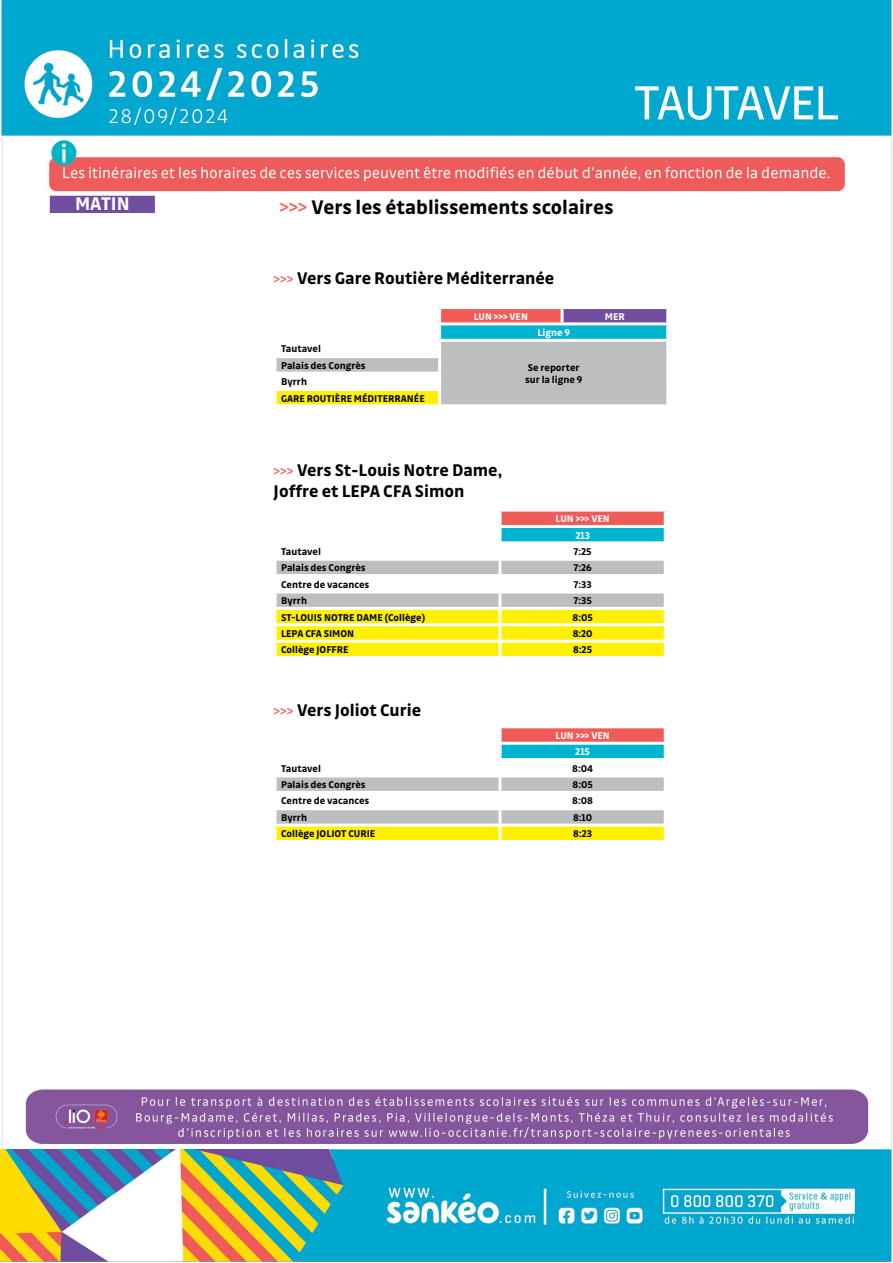
<style>
.page{position:relative;width:893px;height:1263px;background:#fff}
.page>*{position:absolute;margin:0;border:0;box-sizing:border-box;transform-origin:0 0}
.t1{font:51px "Drive";letter-spacing:-.03em;color:#fff}
.t2{font:700 21px "Drive";color:#000}
.t3{font:700 19.5px "Drive";color:#fff}
.t4{font:700 18px/21.6px "Drive";color:#000}
.t5{font:700 10.5px/16.4px "Drive";color:#000}
.t6{font:700 10.5px/16.4px "Drive";color:#fff;text-align:center}
.s1{font-weight:400;color:#f15b57}
.s2{font-weight:400;font-size:15px;color:#f15b57}
</style>
<div class="page">
<img style="left:0;top:0;width:892px;height:1262px">
<div style="left:440px;top:308px;width:122px;height:16px;background:#f15b57"></div>
<div style="left:562px;top:308px;width:106px;height:16px;background:#714e9f"></div>
<div style="left:440px;top:324px;width:228px;height:16px;background:#00b3d1"></div>
<hr style="left:274px;top:309px;width:3px;height:15px;background:#fff">
<hr style="left:274px;top:324px;width:3px;height:15px;background:#fff">
<hr style="left:440px;top:306px;width:122px;height:3px;background:#fff">
<svg style="left:438px;top:309px;width:3px;height:13px"></svg>
<hr style="left:666px;top:325px;width:3px;height:14px;background:#fff">
<hr style="left:274px;top:339px;width:166px;height:3px;background:#fff">
<hr style="left:438px;top:322px;width:124px;height:3px;background:#fff">
<hr style="left:438px;top:325px;width:3px;height:14px;background:#fff">
<hr style="left:274px;top:306px;width:166px;height:3px;background:#fff">
<hr style="left:274px;top:404px;width:166px;height:3px;background:#fff">
<hr style="left:562px;top:306px;width:107px;height:3px;background:#fff">
<svg style="left:561px;top:309px;width:3px;height:13px"></svg>
<svg style="left:666px;top:309px;width:3px;height:13px"></svg>
<hr style="left:562px;top:322px;width:107px;height:3px;background:#fff">
<svg style="left:274px;top:340px;width:392px;height:66px"></svg>
<hr style="left:440px;top:339px;width:122px;height:3px;background:#fff">
<hr style="left:562px;top:339px;width:107px;height:3px;background:#fff">
<hr style="left:666px;top:342px;width:3px;height:15px;background:#fff">
<hr style="left:666px;top:357px;width:3px;height:16px;background:#fff">
<hr style="left:666px;top:373px;width:3px;height:16px;background:#fff">
<hr style="left:666px;top:389px;width:3px;height:15px;background:#fff">
<hr style="left:440px;top:404px;width:122px;height:3px;background:#fff">
<hr style="left:562px;top:404px;width:107px;height:3px;background:#fff">
<hr style="left:500px;top:509px;width:167px;height:3px;background:#fff">
<hr style="left:274px;top:509px;width:226px;height:3px;background:#fff">
<hr style="left:274px;top:656px;width:226px;height:3px;background:#fff">
<hr style="left:500px;top:656px;width:167px;height:3px;background:#fff">
<svg style="left:274px;top:512px;width:393px;height:145px"></svg>
<hr style="left:274px;top:607px;width:226px;height:3px;background:#fff">
<div style="left:500px;top:727px;width:165px;height:16px;background:#f15b57"></div>
<hr style="left:274px;top:728px;width:3px;height:15px;background:#fff">
<hr style="left:274px;top:743px;width:3px;height:15px;background:#fff">
<hr style="left:500px;top:725px;width:167px;height:3px;background:#fff">
<hr style="left:499px;top:728px;width:3px;height:14px;background:#fff">
<hr style="left:664px;top:728px;width:3px;height:14px;background:#fff">
<hr style="left:499px;top:742px;width:168px;height:3px;background:#fff">
<hr style="left:274px;top:725px;width:226px;height:3px;background:#fff">
<hr style="left:274px;top:840px;width:226px;height:3px;background:#fff">
<hr style="left:500px;top:840px;width:167px;height:3px;background:#fff">
<svg style="left:274px;top:745px;width:393px;height:96px"></svg>
<hr style="left:499px;top:777px;width:3px;height:14px;background:#fff">
<hr style="left:274px;top:824px;width:226px;height:3px;background:#fff">
<div style="left:48px;top:194px;width:108px;height:20px;background:#714e9f"></div>
<div style="left:47px;top:193px;width:111px;height:23px;border:3px solid #fff"></div>
<h3 class="t3" style="left:75px;top:193px;width:56px">MATIN</h3>
<h1 class="t1" style="left:634px;top:73px;width:206px">TAUTAVEL</h1>
<h2 class="t2" style="left:279px;top:195px;width:335px"><span class="s1">&gt;&gt;&gt;</span> Vers les établissements scolaires</h2>
<h3 class="t4" style="left:274px;top:267px;width:282px"><span class="s2">&gt;&gt;&gt;</span> Vers Gare Routière Méditerranée</h3>
<p class="t5" style="left:281px;top:341px;width:41px">Tautavel</p>
<p class="t5" style="left:281px;top:357px;width:145px">Palais des Congrès<br>Byrrh<br>GARE ROUTIÈRE MÉDITERRANÉE</p>
<p class="t6" style="left:474px;top:308px;width:56px">LUN &gt;&gt;&gt; VEN</p>
<p class="t6" style="left:605px;top:308px;width:22px">MER</p>
<p class="t6" style="left:537px;top:324px;width:34px">Ligne 9</p>
<p class="t5" style="left:525px;top:361px;width:59px;line-height:12.6px">Se reporter sur la ligne 9</p>
<h3 class="t4" style="left:274px;top:459px;width:230px"><span class="s2">&gt;&gt;&gt;</span> Vers St-Louis Notre Dame,<br>Joffre et LEPA CFA Simon</h3>
<p class="t6" style="left:555px;top:510px;width:56px">LUN &gt;&gt;&gt; VEN<br>213</p>
<p class="t5" style="left:281px;top:543px;width:41px">Tautavel</p>
<p class="t5" style="left:574px;top:543px;width:20px">7:25</p>
<p class="t5" style="left:281px;top:560px;width:86px">Palais des Congrès</p>
<p class="t5" style="left:573px;top:560px;width:20px">7:26</p>
<p class="t5" style="left:281px;top:576px;width:90px">Centre de vacances</p>
<p class="t5" style="left:574px;top:576px;width:20px">7:33</p>
<p class="t5" style="left:281px;top:592px;width:27px">Byrrh</p>
<p class="t5" style="left:574px;top:592px;width:20px">7:35</p>
<p class="t5" style="left:281px;top:609px;width:145px">ST-LOUIS NOTRE DAME (Collège)</p>
<p class="t5" style="left:572px;top:609px;width:22px">8:05</p>
<p class="t5" style="left:281px;top:625px;width:75px">LEPA CFA SIMON</p>
<p class="t5" style="left:573px;top:625px;width:22px">8:20</p>
<p class="t5" style="left:281px;top:641px;width:69px">Collège JOFFRE</p>
<p class="t5" style="left:573px;top:641px;width:21px">8:25</p>
<h3 class="t4" style="left:274px;top:699px;width:149px"><span class="s2">&gt;&gt;&gt;</span> Vers Joliot Curie</h3>
<p class="t6" style="left:555px;top:727px;width:56px">LUN &gt;&gt;&gt; VEN<br>215</p>
<p class="t5" style="left:281px;top:760px;width:41px">Tautavel</p>
<p class="t5" style="left:572px;top:760px;width:22px">8:04</p>
<p class="t5" style="left:281px;top:776px;width:86px">Palais des Congrès</p>
<p class="t5" style="left:572px;top:776px;width:22px">8:05</p>
<p class="t5" style="left:281px;top:793px;width:90px">Centre de vacances</p>
<p class="t5" style="left:572px;top:793px;width:22px">8:08</p>
<p class="t5" style="left:281px;top:809px;width:27px">Byrrh</p>
<p class="t5" style="left:573px;top:809px;width:21px">8:10</p>
<p class="t5" style="left:281px;top:825px;width:96px">Collège JOLIOT CURIE</p>
<p class="t5" style="left:573px;top:825px;width:20px">8:23</p>
</div>
